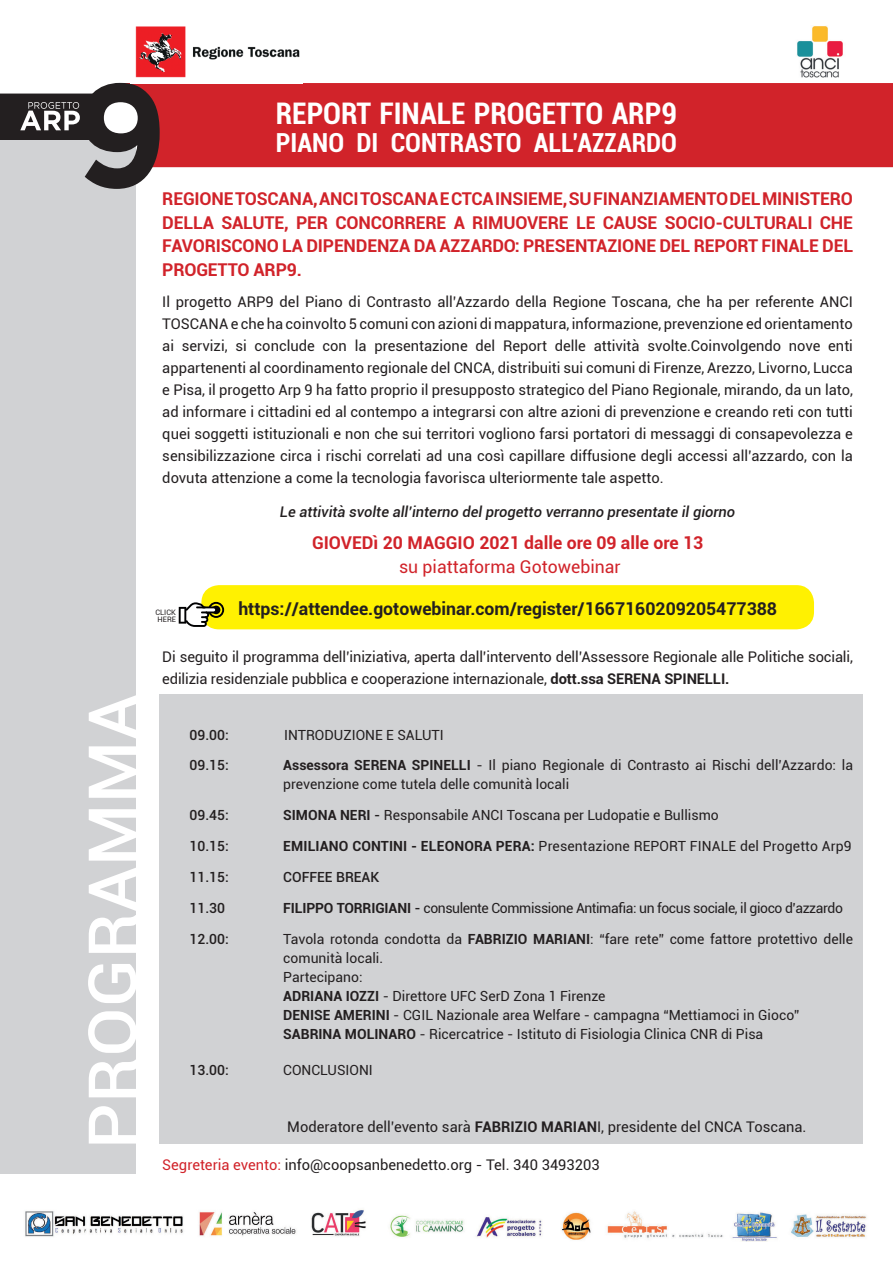
<style>
.page{position:relative;width:893px;height:1263px;background:#fff}
.page>*{position:absolute;margin:0;border:0;box-sizing:border-box;transform-origin:0 0}
.t1{font:700 condensed 29.7px "Roboto";color:#fff}
.t2{font:700 condensed 26.25px "Roboto";color:#fff}
.t3{font:700 17.7px/23.5px "Roboto";letter-spacing:-.01em;color:#d1232a;text-align:justify}
.t4{font:700 17.7px "Roboto";color:#231f20}
.t5{font:17.7px "Roboto";color:#d1232a}
.t6{font:14.7px/22px "Roboto";letter-spacing:-.01em;color:#231f20;text-align:justify}
.t7{font:italic 500 14.7px "Roboto";color:#231f20}
.t8{font:13.95px/19px "Roboto";color:#231f20}
.t9{font:13.95px "Roboto";letter-spacing:-.03em;color:#231f20}
.t10{font:500 13.95px "Roboto";color:#231f20}
.t11{font:7.5px "Roboto";color:#231f20}
.s1{font-weight:700}
.s2{font-weight:500}
.s3{color:#d1232a}
</style>
<div class="page">
<div style="left:160px;top:694px;width:703px;height:449px;background:#d1d2d4"></div>
<div style="left:0;top:136px;width:136px;height:1037px;background:#d1d2d4"></div>
<div style="left:160px;top:83px;width:733px;height:84px;background:#d1232a"></div>
<svg style="left:0;top:83px;width:160px;height:106px"></svg>
<svg style="left:88px;top:695px;width:48px;height:448px"></svg>
<img style="left:797px;top:26px;width:46px;height:52px">
<img style="left:135px;top:26px;width:165px;height:52px">
<div style="left:201px;top:585px;width:613px;height:44px;background:#fff101;border-radius:18px"></div>
<img style="left:25px;top:1209px;width:341px;height:28px">
<img style="left:390px;top:1211px;width:477px;height:30px">
<svg style="left:179px;top:602px;width:45px;height:25px"></svg>
<p class="t1" style="left:276px;top:93px;width:403px">REPORT FINALE PROGETTO ARP9</p>
<p class="t2" style="left:276px;top:124px;width:403px">PIANO DI CONTRASTO ALL’AZZARDO</p>
<p class="t3" style="left:162px;top:187px;width:692px">REGIONE TOSCANA, ANCI TOSCANA E CTCA INSIEME, SU FINANZIAMENTO DEL MINISTERO DELLA SALUTE, PER CONCORRERE A RIMUOVERE LE CAUSE SOCIO-CULTURALI CHE FAVORISCONO LA DIPENDENZA DA AZZARDO: PRESENTAZIONE DEL REPORT FINALE DEL PROGETTO ARP9.</p>
<p class="t6" style="left:162px;top:290px;width:692px">Il progetto ARP9 del Piano di Contrasto all’Azzardo della Regione Toscana, che ha per referente ANCI TOSCANA e che ha coinvolto 5 comuni con azioni di mappatura, informazione, prevenzione ed orientamento ai servizi, si conclude con la presentazione del Report delle attività svolte.Coinvolgendo nove enti appartenenti al coordinamento regionale del CNCA, distribuiti sui comuni di Firenze, Arezzo, Livorno, Lucca e Pisa, il progetto Arp 9 ha fatto proprio il presupposto strategico del Piano Regionale, mirando, da un lato, ad informare i cittadini ed al contempo a integrarsi con altre azioni di prevenzione e creando reti con tutti quei soggetti istituzionali e non che sui territori vogliono farsi portatori di messaggi di consapevolezza e sensibilizzazione circa i rischi correlati ad una così capillare diffusione degli accessi all’azzardo, con la dovuta attenzione a come la tecnologia favorisca ulteriormente tale aspetto.</p>
<p class="t7" style="left:280px;top:502px;width:457px">Le attività svolte all’interno del progetto verranno presentate il giorno</p>
<p class="t3" style="left:312px;top:531px;width:393px">GIOVEDì 20 MAGGIO 2021 dalle ore 09 alle ore 13</p>
<p class="t5" style="left:399px;top:554px;width:223px">su piattaforma Gotowebinar</p>
<p class="t11" style="left:155px;top:607px;width:22px">CLICK</p>
<p class="t11" style="left:158px;top:614px;width:20px">HERE</p>
<p class="t4" style="left:238px;top:596px;width:540px">https://attendee.gotowebinar.com/register/1667160209205477388</p>
<p class="t6" style="left:162px;top:645px;width:692px">Di seguito il programma dell’iniziativa, aperta dall’intervento dell’Assessore Regionale alle Politiche sociali, edilizia residenziale pubblica e cooperazione internazionale, <span class="s1">dott.ssa SERENA SPINELLI.</span></p>
<p class="t10" style="left:163px;top:725px;width:67px">➢ 09.00:</p>
<p class="t8" style="left:284px;top:724px;width:161px">INTRODUZIONE E SALUTI</p>
<p class="t10" style="left:163px;top:756px;width:67px">➢ 09.15:</p>
<p class="t8" style="left:283px;top:755px;width:571px"><span class="s1">Assessora SERENA SPINELLI</span> - Il piano Regionale di Contrasto ai Rischi dell’Azzardo: la prevenzione come tutela delle comunità locali</p>
<p class="t10" style="left:163px;top:805px;width:67px">➢ 09.45:</p>
<p class="t8" style="left:283px;top:805px;width:437px"><span class="s1">SIMONA NERI</span> <span class="s2">-</span> Responsabile ANCI Toscana per Ludopatie e Bullismo</p>
<p class="t10" style="left:163px;top:836px;width:67px">➢ 10.15:</p>
<p class="t8" style="left:283px;top:836px;width:570px"><span class="s1">EMILIANO CONTINI - ELEONORA PERA:</span> Presentazione REPORT FINALE del Progetto Arp9</p>
<p class="t10" style="left:163px;top:867px;width:67px">➢ 11.15:</p>
<p class="t10" style="left:283px;top:867px;width:98px">COFFEE BREAK</p>
<p class="t10" style="left:163px;top:898px;width:64px">➢ 11.30</p>
<p class="t9" style="left:283px;top:898px;width:561px"><span class="s1">FILIPPO TORRIGIANI</span> <span class="s2">-</span> consulente Commissione Antimafia: un focus sociale, il gioco d’azzardo</p>
<p class="t10" style="left:163px;top:929px;width:67px">➢ 12.00:</p>
<p class="t8" style="left:283px;top:929px;width:571px">Tavola rotonda condotta da <span class="s1">FABRIZIO MARIANI</span>: “fare rete” come fattore protettivo delle comunità locali.</p>
<p class="t8" style="left:283px;top:967px;width:81px">Partecipano:</p>
<p class="t8" style="left:283px;top:986px;width:324px"><span class="s1">ADRIANA IOZZI</span> - Direttore UFC SerD Zona 1 Firenze</p>
<p class="t8" style="left:283px;top:1005px;width:518px"><span class="s1">DENISE AMERINI</span> - CGIL Nazionale area Welfare - campagna “Mettiamoci in Gioco”</p>
<p class="t8" style="left:283px;top:1024px;width:482px"><span class="s1">SABRINA MOLINARO</span> - Ricercatrice - Istituto di Fisiologia Clinica CNR di Pisa</p>
<p class="t10" style="left:163px;top:1060px;width:67px">➢ 13.00:</p>
<p class="t8" style="left:283px;top:1060px;width:91px">CONCLUSIONI</p>
<p class="t6" style="left:287px;top:1115px;width:521px">Moderatore dell’evento sarà <span class="s1">FABRIZIO MARIAN</span>I, presidente del CNCA Toscana.</p>
<p class="t6" style="left:162px;top:1153px;width:439px"><span class="s3">Segreteria evento:</span> info@coopsanbenedetto.org - Tel. 340 3493203</p>
</div>
